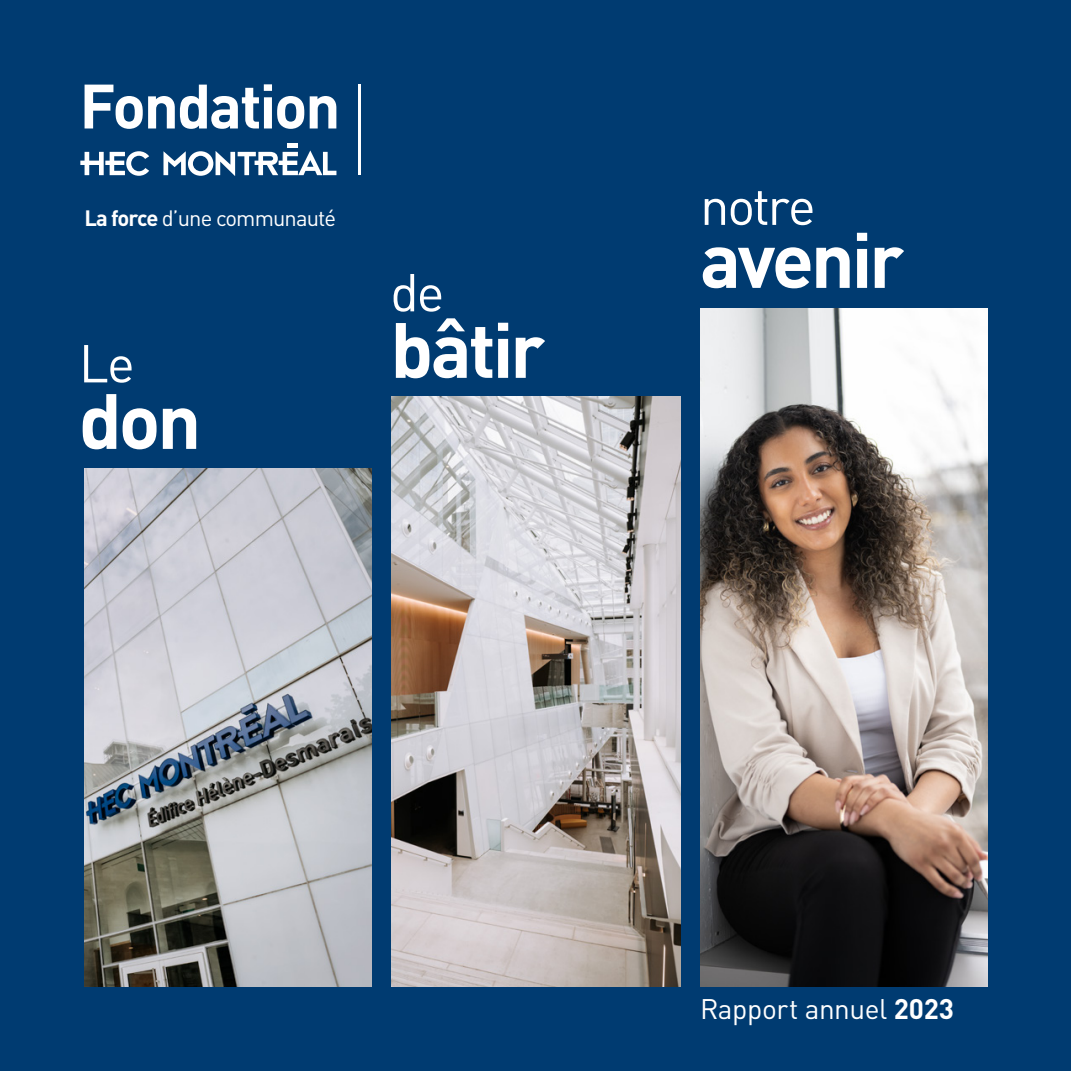
<style>
.page{position:relative;width:1071px;height:1071px;background:#003b71}
.page>*{position:absolute;margin:0;border:0;box-sizing:border-box;transform-origin:0 0}
.t1{font:700 77px "DINOT";letter-spacing:-.045em;color:#fff}
.t2{font:52.5px "DINOT";letter-spacing:-.04em;color:#fff}
.t3{font:28px "DINOT";letter-spacing:-.015em;color:#fff}
.t4{font:21.88px "DINOT";letter-spacing:-.04em;color:#fff}
.s1{font-weight:700}
</style>
<div class="page">
<img style="left:84px;top:469px;width:287px;height:518px">
<img style="left:391px;top:396px;width:290px;height:591px">
<img style="left:700px;top:308px;width:287px;height:678px">
<svg style="left:85px;top:84px;width:219px;height:45px"></svg>
<svg style="left:310px;top:96px;width:26px;height:32px"></svg>
<hr style="left:287px;top:143px;width:11px;height:4px;background:#fff">
<svg style="left:80px;top:151px;width:69px;height:25px"></svg>
<svg style="left:163px;top:150px;width:173px;height:26px"></svg>
<hr style="left:359px;top:85px;width:2px;height:90px;background:#fff">
<p class="t4" style="left:85px;top:205px;width:253px"><span class="s1">La force</span> d’une communauté</p>
<h2 class="t2" style="left:79px;top:331px;width:58px">Le</h2>
<h1 class="t1" style="left:79px;top:371px;width:124px">don</h1>
<h2 class="t2" style="left:390px;top:260px;width:56px">de</h2>
<h1 class="t1" style="left:390px;top:300px;width:156px">bâtir</h1>
<h2 class="t2" style="left:700px;top:173px;width:117px">notre</h2>
<h1 class="t1" style="left:700px;top:210px;width:206px">avenir</h1>
<p class="t3" style="left:700px;top:991px;width:256px">Rapport annuel <span class="s1">2023</span></p>
</div>
